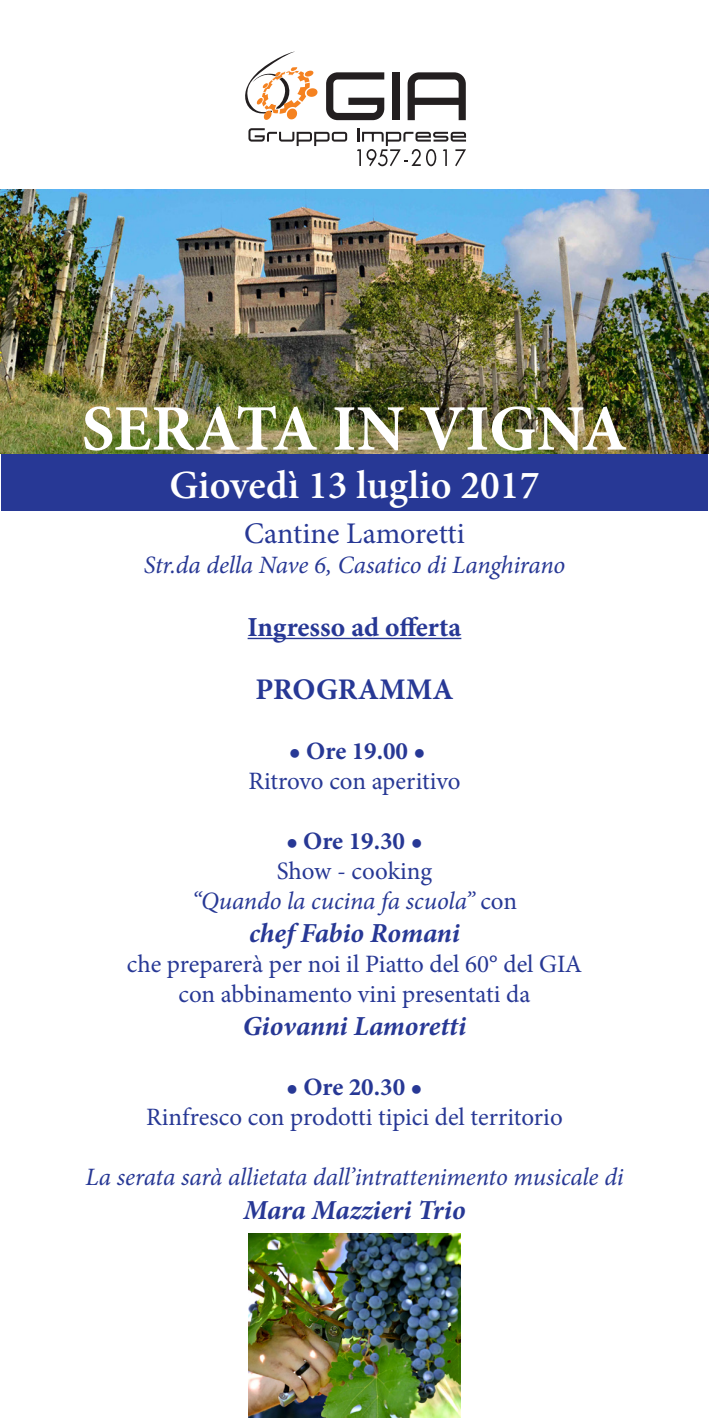
<style>
.page{position:relative;width:709px;height:1418px;background:#fff}
.page>*{position:absolute;margin:0;border:0;box-sizing:border-box;transform-origin:0 0}
.t1{font:700 65px "Minion Pro";letter-spacing:-.005em;color:#fff}
.t2{font:600 40px "Minion Pro";color:#fff}
.t3{font:30px "Minion Pro";letter-spacing:-.005em;color:#273895}
.t4{font:700 30px "Minion Pro";color:#273895}
.t5{font:italic 700 27.5px "Minion Pro";letter-spacing:-.005em;color:#273895}
.t6{font:700 27.5px "Minion Pro";color:#273895}
.t7{font:25px "Minion Pro";color:#273895}
.t8{font:italic 25px "Minion Pro";letter-spacing:-.01em;color:#273895}
.t9{font:700 25px "Minion Pro";color:#273895}
.s1{font-family:"Times New Roman";font-weight:400;font-size:20px}
.s2{font-style:normal}
</style>
<div class="page">
<div style="left:1px;top:453px;width:706px;height:58px;background:#273895"></div>
<img style="left:0;top:190px;width:709px;height:263px">
<hr style="left:248px;top:637px;width:213px;height:2px;background:#273895">
<img style="left:248px;top:1233px;width:213px;height:184px">
<div style="left:392px;top:72px;width:7px;height:48px;background:#231f20"></div>
<svg style="left:326px;top:72px;width:58px;height:48px"></svg>
<svg style="left:407px;top:72px;width:59px;height:48px"></svg>
<svg style="left:248px;top:128px;width:99px;height:18px"></svg>
<svg style="left:245px;top:51px;width:72px;height:69px"></svg>
<svg style="left:357px;top:128px;width:109px;height:38px"></svg>
<p class="t1" style="left:82px;top:383px;width:547px">SERATA IN VIGNA</p>
<p class="t2" style="left:170px;top:457px;width:371px">Giovedì 13 luglio 2017</p>
<p class="t3" style="left:244px;top:513px;width:222px">Cantine Lamoretti</p>
<p class="t8" style="left:144px;top:547px;width:423px">Str.da della Nave 6, Casatico di Langhirano</p>
<p class="t6" style="left:248px;top:607px;width:215px">Ingresso ad offerta</p>
<p class="t4" style="left:255px;top:668px;width:200px">PROGRAMMA</p>
<p class="t9" style="left:289px;top:733px;width:138px"><span class="s1">●</span> Ore 19.00 <span class="s1">●</span></p>
<p class="t7" style="left:248px;top:764px;width:213px">Ritrovo con aperitivo</p>
<p class="t9" style="left:286px;top:823px;width:138px"><span class="s1">●</span> Ore 19.30 <span class="s1">●</span></p>
<p class="t7" style="left:277px;top:854px;width:157px">Show - cooking</p>
<p class="t8" style="left:192px;top:884px;width:326px">“Quando la cucina fa scuola” <span class="s2">con</span></p>
<p class="t5" style="left:249px;top:914px;width:212px">chef Fabio Romani</p>
<p class="t7" style="left:127px;top:947px;width:456px">che preparerà per noi il Piatto del 60° del GIA</p>
<p class="t7" style="left:178px;top:977px;width:353px">con abbinamento vini presentati da</p>
<p class="t5" style="left:243px;top:1007px;width:225px">Giovanni Lamoretti</p>
<p class="t9" style="left:286px;top:1069px;width:138px"><span class="s1">●</span> Ore 20.30 <span class="s1">●</span></p>
<p class="t7" style="left:146px;top:1100px;width:418px">Rinfresco con prodotti tipici del territorio</p>
<p class="t8" style="left:85px;top:1160px;width:539px">La serata sarà allietata dall’intrattenimento musicale di</p>
<p class="t5" style="left:243px;top:1190px;width:224px">Mara Mazzieri Trio</p>
</div>
